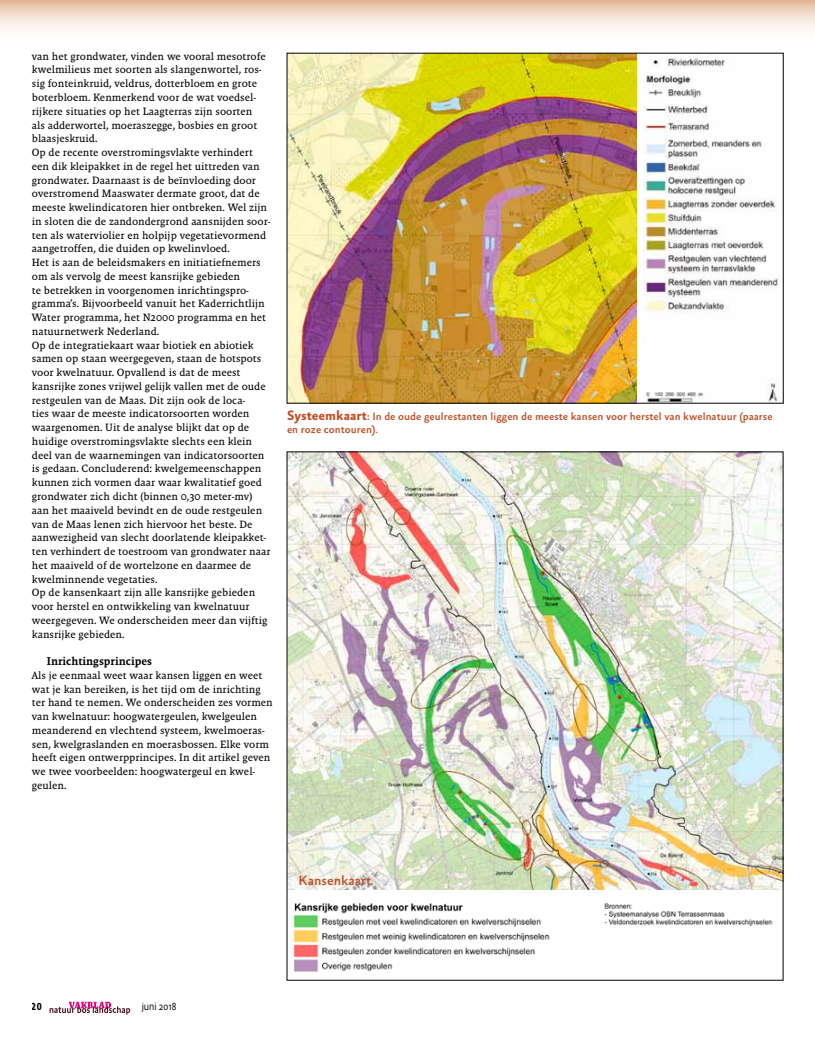
<style>
.page{position:relative;width:815px;height:1046px;background:#fff}
.page>*{position:absolute;margin:0;border:0;box-sizing:border-box;transform-origin:0 0}
.t1{font:500 13.75px "Absara Sans";color:#bf5027}
.t2{font:11.5px "Malaga Med";color:#000}
.t3{font:500 11px/12.5px "Absara Sans";color:#bf5027}
.t4{font:10.75px/13.8px "Malaga Reg";color:#000}
.t5{font:300 10.38px "Absara Sans Head";color:#000}
.t6{font:500 10.38px "Absara Sans TF Head";color:#000}
.s1{font-weight:700;font-size:13.75px}
.s2{font-weight:700}
</style>
<div class="page">
<img style="left:287px;top:903px;width:496px;height:78px">
<img style="left:289px;top:453px;width:492px;height:436px">
<svg style="left:0;top:0;width:815px;height:53px"></svg>
<img style="left:644px;top:56px;width:135px;height:345px">
<img style="left:289px;top:55px;width:347px;height:346px">
<svg style="left:50px;top:1001px;width:80px;height:13px"></svg>
<p class="t4" style="left:32px;top:49px;width:240px">van het grondwater, vinden we vooral mesotrofe kwelmilieus met soorten als slangenwortel, ros&shy;sig fonteinkruid, veldrus, dotterbloem en grote boterbloem. Kenmerkend voor de wat voedsel&shy;rijkere situaties op het Laagterras zijn soorten<br>als adderwortel, moeraszegge, bosbies en groot blaasjeskruid.<br>Op de recente overstromingsvlakte verhindert een dik kleipakket in de regel het uittreden van grondwater. Daarnaast is de beïnvloeding door overstromend Maaswater dermate groot, dat de meeste kwelindicatoren hier ontbreken. Wel zijn in sloten die de zandondergrond aansnijden soor&shy;ten als waterviolier en holpijp vegetatievormend aangetroffen, die duiden op kwelinvloed.<br>Het is aan de beleidsmakers en initiatiefnemers om als vervolg de meest kansrijke gebieden<br>te betrekken in voorgenomen inrichtingspro&shy;gramma’s. Bijvoorbeeld vanuit het Kaderrichtlijn Water programma, het N2000 programma en het natuurnetwerk Nederland.<br>Op de integratiekaart waar biotiek en abiotiek samen op staan weergegeven, staan de hotspots voor kwelnatuur. Opvallend is dat de meest kansrijke zones vrijwel gelijk vallen met de oude restgeulen van de Maas. Dit zijn ook de loca-<br>ties waar de meeste indicatorsoorten worden waargenomen. Uit de analyse blijkt dat op de huidige overstromingsvlakte slechts een klein deel van de waarnemingen van indicatorsoorten is gedaan. Concluderend: kwelgemeenschappen kunnen zich vormen daar waar kwalitatief goed grondwater zich dicht (binnen 0,30 meter-mv) aan het maaiveld bevindt en de oude restgeulen van de Maas lenen zich hiervoor het beste. De aanwezigheid van slecht doorlatende kleipakket&shy;ten verhindert de toestroom van grondwater naar het maaiveld of de wortelzone en daarmee de kwelminnende vegetaties.<br>Op de kansenkaart zijn alle kansrijke gebieden voor herstel en ontwikkeling van kwelnatuur weergegeven. We onderscheiden meer dan vijftig kansrijke gebieden.</p>
<p class="t2" style="left:47px;top:654px;width:107px">Inrichtingsprincipes</p>
<p class="t4" style="left:32px;top:668px;width:242px">Als je eenmaal weet waar kansen liggen en weet wat je kan bereiken, is het tijd om de inrichting ter hand te nemen. We onderscheiden zes vormen van kwelnatuur: hoogwatergeulen, kwelgeulen meanderend en vlechtend systeem, kwelmoeras&shy;sen, kwelgraslanden en moerasbossen. Elke vorm heeft eigen ontwerpprincipes. In dit artikel geven we twee voorbeelden: hoogwatergeul en kwel&shy;geulen.</p>
<p class="t3" style="left:287px;top:410px;width:487px"><span class="s1">Systeemkaart</span><span class="s2">:</span> In de oude geulrestanten liggen de meeste kansen voor herstel van kwelnatuur (paarse en roze contouren).</p>
<p class="t1" style="left:299px;top:873px;width:74px">Kansenkaart</p>
<p class="t6" style="left:32px;top:999px;width:11px">20</p>
<p class="t5" style="left:142px;top:999px;width:36px">juni 2018</p>
</div>
